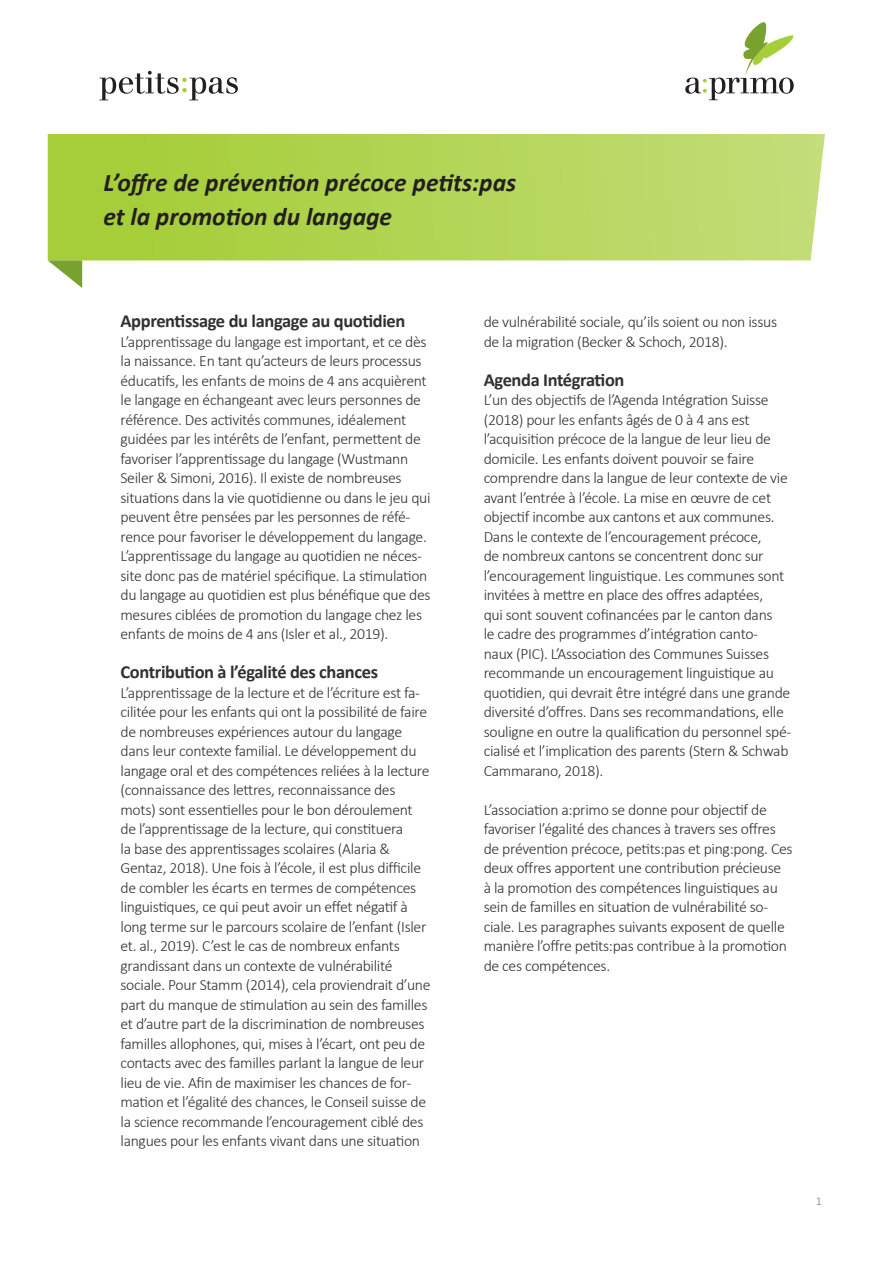
<style>
.page{position:relative;width:893px;height:1263px;background:#fff}
.page>*{position:absolute;margin:0;border:0;box-sizing:border-box;transform-origin:0 0}
._01_Seitentitel{font:italic 700 25.5px/34.5px "Calibri";color:#231f20}
._02_Lauftext_Titel{font:700 18.45px "Calibri";letter-spacing:-.02em;color:#312f30}
._03_Lauftext{font:300 15.75px/19.5px "Calibri";letter-spacing:-.02em;color:#312f30}
.t1{font:300 12px "Calibri";color:#76787b}
</style>
<div class="page">
<svg style="left:48px;top:134px;width:777px;height:126px;background:#b3d556"></svg>
<svg style="left:48px;top:260px;width:34px;height:28px"></svg>
<svg style="left:685px;top:22px;width:109px;height:78px"></svg>
<svg style="left:99px;top:71px;width:139px;height:29px"></svg>
<p class="_01_Seitentitel" style="left:103px;top:164px;width:414px">L’offre de prévention précoce petits:pas et la promotion du langage</p>
<p class="_02_Lauftext_Titel" style="left:120px;top:308px;width:286px">Apprentissage du langage au quotidien</p>
<p class="_03_Lauftext" style="left:120px;top:331px;width:312px">L’apprentissage du langage est important, et ce dès la naissance. En tant qu’acteurs de leurs processus éducatifs, les enfants de moins de 4 ans acquièrent le langage en échangeant avec leurs personnes de référence. Des activités communes, idéalement guidées par les intérêts de l’enfant, permettent de favoriser l’apprentissage du langage (Wustmann Seiler &amp; Simoni, 2016). Il existe de nombreuses situations dans la vie quotidienne ou dans le jeu qui peuvent être pensées par les personnes de réfé&shy;rence pour favoriser le développement du langage.<br>L’apprentissage du langage au quotidien ne néces&shy;site donc pas de matériel spécifique. La stimulation du langage au quotidien est plus bénéfique que des mesures ciblées de promotion du langage chez les enfants de moins de 4 ans (Isler et al., 2019).</p>
<p class="_02_Lauftext_Titel" style="left:120px;top:659px;width:259px">Contribution à l’égalité des chances</p>
<p class="_03_Lauftext" style="left:120px;top:682px;width:312px">L’apprentissage de la lecture et de l’écriture est fa&shy;cilitée pour les enfants qui ont la possibilité de faire de nombreuses expériences autour du langage dans leur contexte familial. Le développement du langage oral et des compétences reliées à la lecture (connaissance des lettres, reconnaissance des mots) sont essentielles pour le bon déroulement de l’apprentissage de la lecture, qui constituera<br>la base des apprentissages scolaires (Alaria &amp; Gentaz, 2018). Une fois à l’école, il est plus difficile de combler les écarts en termes de compétences linguistiques, ce qui peut avoir un effet négatif à long terme sur le parcours scolaire de l’enfant (Isler et. al., 2019). C’est le cas de nombreux enfants grandissant dans un contexte de vulnérabilité sociale. Pour Stamm (2014), cela proviendrait d’une part du manque de stimulation au sein des familles et d’autre part de la discrimination de nombreuses familles allophones, qui, mises à l’écart, ont peu de contacts avec des familles parlant la langue de leur lieu de vie. Afin de maximiser les chances de for&shy;mation et l’égalité des chances, le Conseil suisse de la science recommande l’encouragement ciblé des langues pour les enfants vivant dans une situation</p>
<p class="_03_Lauftext" style="left:484px;top:312px;width:295px">de vulnérabilité sociale, qu’ils soient ou non issus de la migration (Becker &amp; Schoch, 2018).</p>
<p class="_02_Lauftext_Titel" style="left:484px;top:366px;width:142px">Agenda Intégration</p>
<p class="_03_Lauftext" style="left:484px;top:390px;width:309px">L’un des objectifs de l’Agenda Intégration Suisse (2018) pour les enfants âgés de 0 à 4 ans est l’acquisition précoce de la langue de leur lieu de domicile. Les enfants doivent pouvoir se faire comprendre dans la langue de leur contexte de vie avant l’entrée à l’école. La mise en œuvre de cet objectif incombe aux cantons et aux communes.<br>Dans le contexte de l’encouragement précoce,<br>de nombreux cantons se concentrent donc sur l’encouragement linguistique. Les communes sont invitées à mettre en place des offres adaptées,<br>qui sont souvent cofinancées par le canton dans<br>le cadre des programmes d’intégration canto&shy;naux (PIC). L’Association des Communes Suisses recommande un encouragement linguistique au quotidien, qui devrait être intégré dans une grande diversité d’offres. Dans ses recommandations, elle souligne en outre la qualification du personnel spé&shy;cialisé et l’implication des parents (Stern &amp; Schwab Cammarano, 2018).</p>
<p class="_03_Lauftext" style="left:484px;top:799px;width:310px">L’association a:primo se donne pour objectif de favoriser l’égalité des chances à travers ses offres de prévention précoce, petits:pas et ping:pong. Ces deux offres apportent une contribution précieuse<br>à la promotion des compétences linguistiques au sein de familles en situation de vulnérabilité so&shy;ciale. Les paragraphes suivants exposent de quelle manière l’offre petits:pas contribue à la promotion de ces compétences.</p>
<p class="t1" style="left:816px;top:1193px;width:8px">1</p>
</div>
